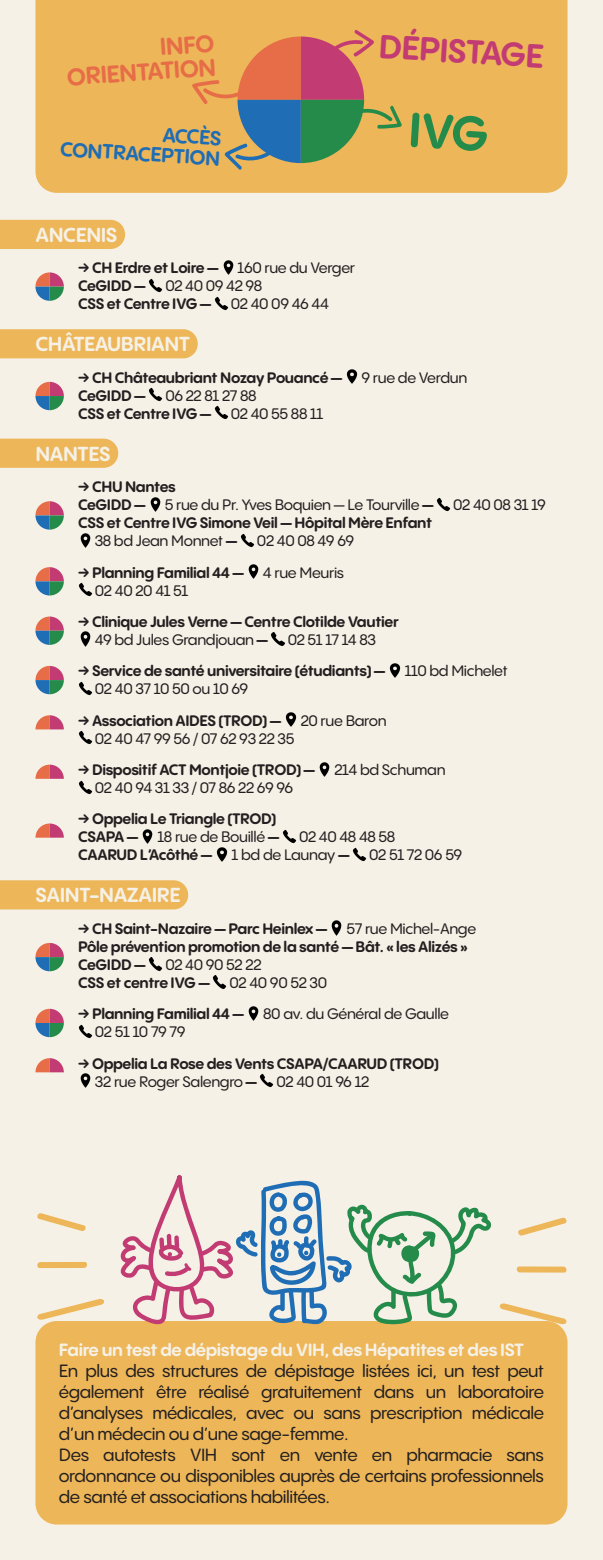
<style>
.page{position:relative;width:603px;height:1560px;background:#fff}
.page>*{position:absolute;margin:0;border:0;box-sizing:border-box;transform-origin:0 0}
.t1{font:700 33px "PP Pangram Sans Rounded";color:#c23c73}
.t2{font:700 24px/24px "PP Pangram Sans Rounded";color:#e66d47;text-align:right}
.t3{font:700 20px "PP Pangram Sans Rounded";letter-spacing:-.025em;color:#f6f1e6}
.t4{font:700 20px/19.8px "PP Pangram Sans Rounded";color:#1f6db4;text-align:right}
.t5{font:500 17.5px/21px "PP Pangram Sans Rounded";letter-spacing:-.025em;color:#231f20}
.t6{font:700 17.5px "PP Pangram Sans Rounded";letter-spacing:-.025em;color:#f6f1e6}
.t7{font:700 15px/18px "PP Pangram Sans Rounded";letter-spacing:-.025em;color:#231f20}
.t8{font:500 15px "PP Pangram Sans Rounded";letter-spacing:-.025em;color:#231f20}
.s1{font-weight:700}
.s2{font-weight:500}
</style>
<div class="page">
<div style="left:0;top:0;width:602px;height:1559px;background:#f6f1e6"></div>
<div style="left:35px;top:0;width:532px;height:193px;background:#edb659"></div>
<svg style="left:192px;top:29px;width:210px;height:142px;background:#b89262"></svg>
<div style="left:0;top:220px;width:125px;height:29px;background:#edb659"></div>
<div style="left:0;top:329px;width:198px;height:29px;background:#edb659"></div>
<svg style="left:0;top:438px;width:118px;height:30px;background:#edb860"></svg>
<div style="left:0;top:880px;width:188px;height:29px;background:#edb659"></div>
<svg style="left:35px;top:272px;width:29px;height:29px"></svg>
<img style="left:223px;top:260px;width:11px;height:14px">
<img style="left:148px;top:278px;width:15px;height:14px">
<img style="left:214px;top:296px;width:14px;height:14px">
<svg style="left:35px;top:382px;width:29px;height:28px"></svg>
<img style="left:346px;top:370px;width:12px;height:14px">
<img style="left:148px;top:388px;width:15px;height:14px">
<img style="left:214px;top:406px;width:14px;height:14px">
<svg style="left:35px;top:501px;width:29px;height:28px"></svg>
<img style="left:150px;top:497px;width:11px;height:14px">
<img style="left:436px;top:497px;width:14px;height:14px">
<img style="left:80px;top:533px;width:11px;height:14px">
<img style="left:240px;top:533px;width:14px;height:14px">
<svg style="left:35px;top:567px;width:29px;height:28px"></svg>
<img style="left:248px;top:564px;width:11px;height:14px">
<img style="left:78px;top:582px;width:14px;height:14px">
<svg style="left:35px;top:616px;width:29px;height:28px"></svg>
<img style="left:80px;top:632px;width:11px;height:14px">
<img style="left:271px;top:632px;width:14px;height:14px">
<svg style="left:35px;top:665px;width:29px;height:29px"></svg>
<img style="left:389px;top:663px;width:12px;height:14px">
<img style="left:78px;top:681px;width:14px;height:14px">
<svg style="left:35px;top:715px;width:29px;height:14px"></svg>
<img style="left:285px;top:712px;width:12px;height:14px">
<img style="left:78px;top:730px;width:14px;height:14px">
<svg style="left:35px;top:764px;width:29px;height:14px"></svg>
<img style="left:319px;top:762px;width:11px;height:14px">
<img style="left:78px;top:780px;width:14px;height:14px">
<svg style="left:35px;top:823px;width:29px;height:14px"></svg>
<img style="left:142px;top:829px;width:11px;height:14px">
<img style="left:282px;top:829px;width:14px;height:14px">
<img style="left:216px;top:847px;width:12px;height:14px">
<img style="left:352px;top:847px;width:14px;height:14px">
<svg style="left:35px;top:942px;width:29px;height:29px"></svg>
<img style="left:331px;top:920px;width:11px;height:14px">
<img style="left:148px;top:957px;width:15px;height:13px">
<img style="left:212px;top:975px;width:15px;height:13px">
<svg style="left:35px;top:1008px;width:29px;height:29px"></svg>
<img style="left:248px;top:1006px;width:11px;height:14px">
<img style="left:78px;top:1024px;width:14px;height:14px">
<svg style="left:35px;top:1058px;width:29px;height:14px"></svg>
<img style="left:80px;top:1073px;width:11px;height:14px">
<img style="left:259px;top:1073px;width:14px;height:14px">
<div style="left:35px;top:1320px;width:532px;height:204px;background:#edb659;border-radius:21px"></div>
<svg style="left:119px;top:1175px;width:372px;height:149px"></svg>
<svg style="left:518px;top:1217px;width:49px;height:19px"></svg>
<svg style="left:499px;top:1303px;width:67px;height:21px"></svg>
<svg style="left:516px;top:1266px;width:51px;height:6px"></svg>
<svg style="left:37px;top:1213px;width:49px;height:18px"></svg>
<svg style="left:37px;top:1299px;width:67px;height:20px"></svg>
<svg style="left:37px;top:1262px;width:50px;height:5px"></svg>
<div style="left:410px;top:112px;width:78px;height:40px;background:#edb659"></div>
<h2 class="t2" style="left:64px;top:41px;width:151px;rotate:-4deg">INFO<br>ORIENTATION</h2>
<h1 class="t1" style="left:380px;top:24px;width:167px;rotate:3deg">DÉPISTAGE</h1>
<h3 class="t4" style="left:62px;top:119px;width:162px;rotate:3deg">ACCÈS<br>CONTRACEPTION</h3>
<h3 class="t3" style="left:35px;top:221px;width:83px">ANCENIS</h3>
<p class="t7" style="left:78px;top:258px;width:142px">→ CH Erdre et Loire —</p>
<p class="t8" style="left:237px;top:258px;width:119px">160 rue du Verger</p>
<p class="t7" style="left:78px;top:276px;width:69px">CeGIDD —</p>
<p class="t8" style="left:165px;top:276px;width:98px">02 40 09 42 98</p>
<p class="t7" style="left:78px;top:294px;width:135px">CSS et Centre IVG —</p>
<p class="t8" style="left:231px;top:294px;width:99px">02 40 09 46 44</p>
<h3 class="t3" style="left:35px;top:330px;width:156px">CHÂTEAUBRIANT</h3>
<p class="t7" style="left:78px;top:368px;width:266px">→ CH Châteaubriant Nozay Pouancé —</p>
<p class="t8" style="left:361px;top:367px;width:107px">9 rue de Verdun</p>
<p class="t7" style="left:78px;top:386px;width:69px">CeGIDD —</p>
<p class="t8" style="left:165px;top:385px;width:93px">06 22 81 27 88</p>
<p class="t7" style="left:78px;top:404px;width:135px">CSS et Centre IVG —</p>
<p class="t8" style="left:231px;top:403px;width:94px">02 40 55 88 11</p>
<h3 class="t3" style="left:35px;top:440px;width:77px">NANTES</h3>
<p class="t7" style="left:78px;top:477px;width:99px">→ CHU Nantes<br>CeGIDD —</p>
<p class="t8" style="left:165px;top:495px;width:270px">5 rue du Pr. Yves Boquien — Le Tourville <span class="s1">—</span></p>
<p class="t8" style="left:453px;top:495px;width:94px">02 40 08 31 19</p>
<p class="t7" style="left:95px;top:513px;width:339px;text-indent:-17px">CSS et Centre IVG Simone Veil — Hôpital Mère Enfant<br><span class="s2">38 bd Jean Monnet</span> —</p>
<p class="t8" style="left:257px;top:531px;width:99px">02 40 08 49 69</p>
<p class="t7" style="left:78px;top:562px;width:167px">→ Planning Familial 44 —</p>
<p class="t8" style="left:263px;top:562px;width:83px">4 rue Meuris</p>
<p class="t8" style="left:95px;top:580px;width:95px">02 40 20 41 51</p>
<p class="t7" style="left:95px;top:612px;width:305px;text-indent:-17px">→ Clinique Jules Verne — Centre Clotilde Vautier<br><span class="s2">49 bd Jules Grandjouan</span> —</p>
<p class="t8" style="left:287px;top:629px;width:90px">02 51 17 14 83</p>
<p class="t7" style="left:78px;top:661px;width:309px">→ Service de santé universitaire (étudiants) —</p>
<p class="t8" style="left:404px;top:661px;width:104px">110 bd Michelet</p>
<p class="t8" style="left:95px;top:679px;width:155px">02 40 37 10 50 ou 10 69</p>
<p class="t7" style="left:78px;top:710px;width:205px">→ Association AIDES (TROD) —</p>
<p class="t8" style="left:300px;top:710px;width:87px">20 rue Baron</p>
<p class="t8" style="left:95px;top:728px;width:201px">02 40 47 99 56 / 07 62 93 22 35</p>
<p class="t7" style="left:78px;top:760px;width:238px">→ Dispositif ACT Montjoie (TROD) —</p>
<p class="t8" style="left:334px;top:759px;width:113px">214 bd Schuman</p>
<p class="t8" style="left:95px;top:777px;width:199px">02 40 94 31 33 / 07 86 22 69 96</p>
<p class="t7" style="left:78px;top:809px;width:200px">→ Oppelia Le Triangle (TROD)<br>CSAPA —</p>
<p class="t8" style="left:157px;top:827px;width:123px">18 rue de Bouillé <span class="s1">—</span></p>
<p class="t8" style="left:299px;top:827px;width:98px">02 40 48 48 58</p>
<p class="t7" style="left:78px;top:845px;width:136px">CAARUD L’Acôthé —</p>
<p class="t8" style="left:231px;top:845px;width:119px">1 bd de Launay <span class="s1">—</span></p>
<p class="t8" style="left:369px;top:845px;width:95px">02 51 72 06 59</p>
<h3 class="t3" style="left:35px;top:881px;width:146px">SAINT-NAZAIRE</h3>
<p class="t7" style="left:78px;top:919px;width:250px">→ CH Saint-Nazaire — Parc Heinlex —</p>
<p class="t8" style="left:346px;top:918px;width:131px">57 rue Michel-Ange</p>
<p class="t7" style="left:78px;top:937px;width:391px">Pôle prévention promotion de la santé — Bât. « les Alizés »<br>CeGIDD —</p>
<p class="t8" style="left:165px;top:954px;width:98px">02 40 90 52 22</p>
<p class="t7" style="left:78px;top:973px;width:133px">CSS et centre IVG —</p>
<p class="t8" style="left:229px;top:972px;width:99px">02 40 90 52 30</p>
<p class="t7" style="left:78px;top:1004px;width:167px">→ Planning Familial 44 —</p>
<p class="t8" style="left:263px;top:1003px;width:187px">80 av. du Général de Gaulle</p>
<p class="t8" style="left:95px;top:1021px;width:92px">02 51 10 79 79</p>
<p class="t7" style="left:95px;top:1053px;width:345px;text-indent:-17px">→ Oppelia La Rose des Vents CSAPA/CAARUD (TROD)<br><span class="s2">32 rue Roger Salengro</span> —</p>
<p class="t8" style="left:276px;top:1071px;width:94px">02 40 01 96 12</p>
<p class="t6" style="left:59px;top:1337px;width:466px">Faire un test de dépistage du VIH, des Hépatites et des IST</p>
<p class="t5" style="left:59px;top:1359px;width:486px">En plus des structures de dépistage listées ici, un test peut également être réalisé gratuitement dans un laboratoire d’analyses médicales, avec ou sans prescription médicale d’un médecin ou d’une sage-femme.<br>Des autotests VIH sont en vente en pharmacie sans ordonnance ou disponibles auprès de certains professionnels de santé et associations habilitées.</p>
</div>
